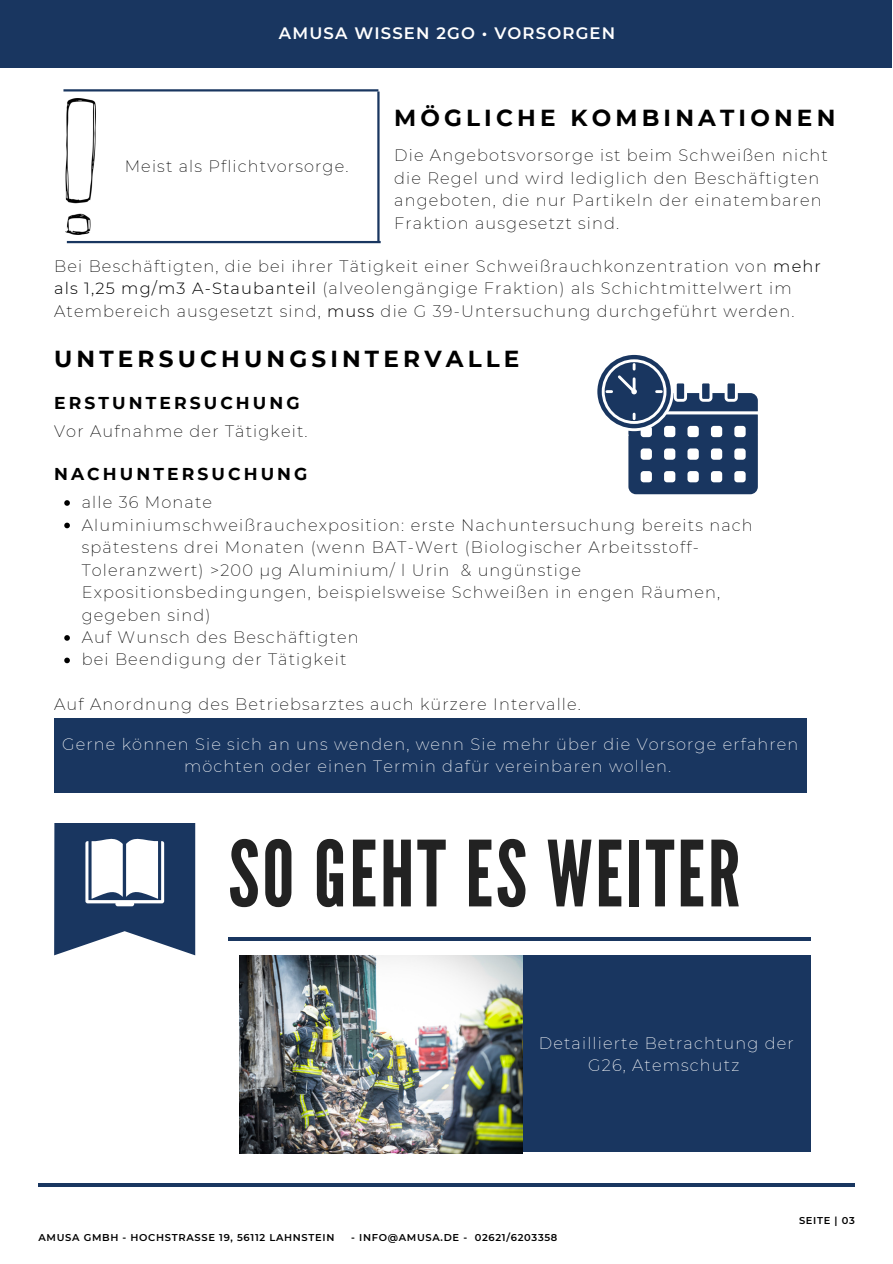
<style>
.page{position:relative;width:893px;height:1264px;background:#fff}
.page>*{position:absolute;margin:0;border:0;box-sizing:border-box;transform-origin:0 0}
.t1{font:90.75px "League Gothic";letter-spacing:.03em;color:#222}
.t2{font:700 23.1px "Montserrat";letter-spacing:.18em;color:#000}
.t3{font:700 17.1px "Montserrat";letter-spacing:.18em;color:#000}
.t4{font:600 16.5px "Montserrat";letter-spacing:.07em;color:#fff}
.t5{font:200 16.2px/22.5px "Montserrat";letter-spacing:.07em;color:#000}
.t6{font:200 16.2px/22.5px "Montserrat";letter-spacing:.07em;color:#fff;text-align:center}
.t7{font:600 9.9px "Montserrat";letter-spacing:.07em;color:#000}
.s1{font-weight:300}
</style>
<div class="page">
<div style="left:0;top:0;width:891px;height:67px;background:#193660"></div>
<hr style="left:38px;top:1183px;width:816px;height:3px;background:#193660">
<svg style="left:597px;top:354px;width:161px;height:141px"></svg>
<img style="left:65px;top:98px;width:31px;height:136px">
<hr style="left:67px;top:241px;width:313px;height:2px;background:#193660">
<hr style="left:63px;top:89px;width:315px;height:2px;background:#193660">
<hr style="left:377px;top:91px;width:2px;height:150px;background:#193660">
<div style="left:54px;top:718px;width:752px;height:74px;background:#193660"></div>
<hr style="left:228px;top:937px;width:583px;height:3px;background:#193660">
<svg style="left:54px;top:823px;width:141px;height:132px"></svg>
<div style="left:522px;top:955px;width:288px;height:197px;background:#193660"></div>
<img style="left:239px;top:955px;width:283px;height:198px">
<svg style="left:64px;top:500px;width:6px;height:6px"></svg>
<svg style="left:64px;top:522px;width:6px;height:6px"></svg>
<svg style="left:64px;top:635px;width:6px;height:5px"></svg>
<svg style="left:64px;top:657px;width:6px;height:6px"></svg>
<p class="t4" style="left:279px;top:23px;width:338px">AMUSA WISSEN 2GO • VORSORGEN</p>
<h2 class="t2" style="left:394px;top:103px;width:442px">MÖGLICHE KOMBINATIONEN</h2>
<p class="t5" style="left:394px;top:144px;width:435px">Die Angebotsvorsorge ist beim Schweißen nicht die Regel und wird lediglich den Beschäftigten angeboten, die nur Partikeln der einatembaren Fraktion ausgesetzt sind.</p>
<p class="t5" style="left:54px;top:255px;width:768px">Bei Beschäftigten, die bei ihrer Tätigkeit einer Schweißrauchkonzentration von <span class="s1">mehr als 1,25 mg/m3 A-Staubanteil</span> (alveolengängige Fraktion) als Schichtmittelwert im<br>Atembereich ausgesetzt sind, <span class="s1">muss</span> die G 39-Untersuchung durchgeführt werden.</p>
<p class="t5" style="left:125px;top:155px;width:225px">Meist als Pflichtvorsorge.</p>
<h2 class="t2" style="left:54px;top:345px;width:467px">UNTERSUCHUNGSINTERVALLE</h2>
<p class="t3" style="left:54px;top:392px;width:247px">ERSTUNTERSUCHUNG</p>
<p class="t5" style="left:54px;top:420px;width:255px">Vor Aufnahme der Tätigkeit.</p>
<p class="t3" style="left:54px;top:463px;width:255px">NACHUNTERSUCHUNG</p>
<p class="t5" style="left:82px;top:491px;width:672px">alle 36 Monate<br>Aluminiumschweißrauchexposition: erste Nachuntersuchung bereits nach spätestens drei Monaten (wenn BAT-Wert (Biologischer Arbeitsstoff-Toleranzwert) &gt;200 μg Aluminium/ l Urin &amp; ungünstige Expositionsbedingungen, beispielsweise Schweißen in engen Räumen, gegeben sind)<br>Auf Wunsch des Beschäftigten<br>bei Beendigung der Tätigkeit</p>
<p class="t5" style="left:54px;top:693px;width:528px">Auf Anordnung des Betriebsarztes auch kürzere Intervalle.</p>
<p class="t6" style="left:62px;top:732px;width:737px">Gerne können Sie sich an uns wenden, wenn Sie mehr über die Vorsorge erfahren möchten oder einen Termin dafür vereinbaren wollen.</p>
<h1 class="t1" style="left:228px;top:821px;width:513px">SO GEHT ES WEITER</h1>
<p class="t6" style="left:539px;top:1031px;width:256px">Detaillierte Betrachtung der<br>G26, Atemschutz</p>
<p class="t7" style="left:38px;top:1231px;width:297px">AMUSA GMBH - HOCHSTRASSE 19, 56112 LAHNSTEIN</p>
<p class="t7" style="left:351px;top:1231px;width:208px">- INFO@AMUSA.DE - 02621/6203358</p>
<p class="t7" style="left:799px;top:1213px;width:57px">SEITE | 03</p>
</div>
